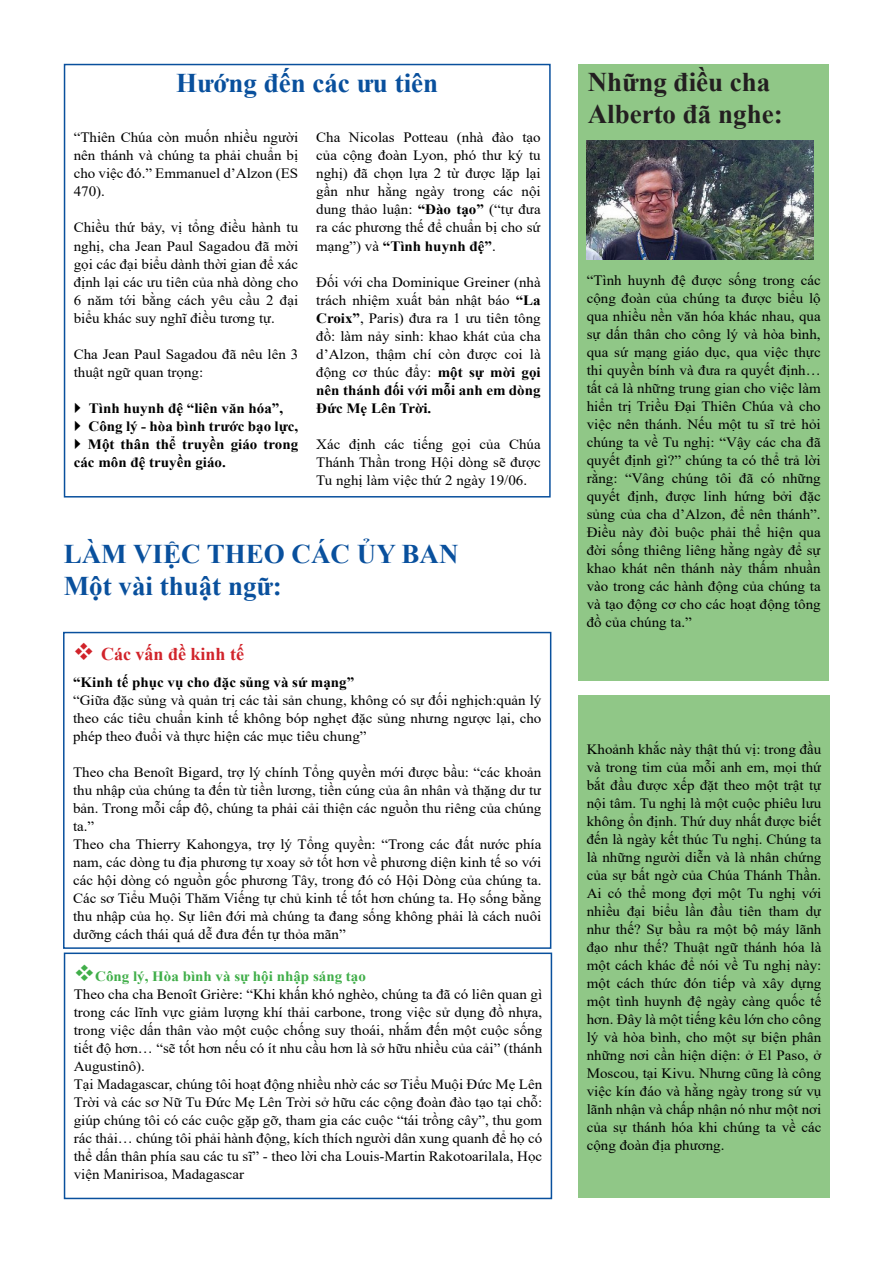
<style>
.page{position:relative;width:893px;height:1263px;background:#fff}
.page>*{position:absolute;margin:0;border:0;box-sizing:border-box;transform-origin:0 0}
._1_titolo_articolo{font:700 27px "Times New Roman";color:#09509d}
._1_titolo_articolo-2{font:700 27px/32.4px "Times New Roman";color:#231f20}
._1_titolo_articolo-3{font:700 18px "Times New Roman";color:#d1232a}
.Normale{font:14.25px/18px "Times New Roman";color:#000;text-align:justify;scale:1.05 1}
.Normale-2{font:700 14.25px/18px "Times New Roman";color:#000;scale:1.05 1}
.Normale-3{font:700 14.25px "Times New Roman";color:#40ae49;scale:1.05 1}
.s1{font-weight:700}
</style>
<div class="page">
<div style="left:64px;top:64px;width:487px;height:433px;border:2px solid #09509d"></div>
<div style="left:578px;top:64px;width:251px;height:616px;background:#90c787"></div>
<div style="left:578px;top:695px;width:252px;height:502px;background:#90c787"></div>
<img style="left:587px;top:141px;width:227px;height:118px">
<div style="left:63px;top:632px;width:488px;height:317px;border:2px solid #09509d"></div>
<div style="left:64px;top:952px;width:488px;height:247px;border:2px solid #09509d"></div>
<p class="_1_titolo_articolo" style="left:176px;top:64px;width:263px">Hướng đến các ưu tiên</p>
<p class="Normale" style="left:74px;top:128px;width:215px">“Thiên Chúa còn muốn nhiều người nên thánh và chúng ta phải chuẩn bị cho việc đó.” Emmanuel d’Alzon (ES 470).</p>
<p class="Normale" style="left:74px;top:218px;width:215px">Chiều thứ bảy, vị tổng điều hành tu nghị, cha Jean Paul Sagadou đã mời gọi các đại biểu dành thời gian để xác định lại các ưu tiên của nhà dòng cho 6 năm tới bằng cách yêu cầu 2 đại biểu khác suy nghĩ điều tương tự.</p>
<p class="Normale" style="left:74px;top:344px;width:215px">Cha Jean Paul Sagadou đã nêu lên 3 thuật ngữ quan trọng:</p>
<p class="Normale-2" style="left:89px;top:398px;width:186px">Tình huynh đệ “liên văn hóa”,</p>
<p class="Normale-2" style="left:89px;top:416px;width:201px">Công lý - hòa bình trước bạo lực,</p>
<p class="Normale-2" style="left:74px;top:434px;width:215px;text-indent:14px">Một thân thể truyền giáo trong các môn đệ truyền giáo.</p>
<p class="Normale" style="left:316px;top:128px;width:215px">Cha Nicolas Potteau (nhà đào tạo của cộng đoàn Lyon, phó thư ký tu nghị) đã chọn lựa 2 từ được lặp lại gần như hằng ngày trong các nội dung thảo luận: <span class="s1">“Đào tạo”</span> (“tự đưa ra các phương thế để chuẩn bị cho sứ mạng”) và <span class="s1">“Tình huynh đệ”</span>.</p>
<p class="Normale" style="left:316px;top:272px;width:215px">Đối với cha Dominique Greiner (nhà trách nhiệm xuất bản nhật báo <span class="s1">“La Croix”</span>, Paris) đưa ra 1 ưu tiên tông đồ: làm nảy sinh: khao khát của cha d’Alzon, thậm chí còn được coi là động cơ thúc đẩy: <span class="s1">một sự mời gọi nên thánh đối với mỗi anh em dòng Đức Mẹ Lên Trời.</span></p>
<p class="Normale" style="left:316px;top:434px;width:215px">Xác định các tiếng gọi của Chúa Thánh Thần trong Hội dòng sẽ được Tu nghị làm việc thứ 2 ngày 19/06.</p>
<p class="_1_titolo_articolo" style="left:64px;top:534px;width:396px">LÀM VIỆC THEO CÁC ỦY BAN</p>
<p class="_1_titolo_articolo" style="left:64px;top:567px;width:219px">Một vài thuật ngữ:</p>
<p class="_1_titolo_articolo-3" style="left:73px;top:641px;width:173px">❖ Các vấn đề kinh tế</p>
<p class="Normale-2" style="left:73px;top:673px;width:269px">“Kinh tế phục vụ cho đặc sủng và sứ mạng”</p>
<p class="Normale" style="left:73px;top:691px;width:448px">“Giữa đặc sủng và quản trị các tài sản chung, không có sự đối nghịch:quản lý theo các tiêu chuẩn kinh tế không bóp nghẹt đặc sủng nhưng ngược lại, cho phép theo đuổi và thực hiện các mục tiêu chung”</p>
<p class="Normale" style="left:73px;top:763px;width:448px">Theo cha Benoît Bigard, trợ lý chính Tổng quyền mới được bầu: “các khoản thu nhập của chúng ta đến từ tiền lương, tiền cúng của ân nhân và thặng dư tư bản. Trong mỗi cấp độ, chúng ta phải cải thiện các nguồn thu riêng của chúng ta.”</p>
<p class="Normale" style="left:73px;top:835px;width:448px">Theo cha Thierry Kahongya, trợ lý Tổng quyền: “Trong các đất nước phía nam, các dòng tu địa phương tự xoay sở tốt hơn về phương diện kinh tế so với các hội dòng có nguồn gốc phương Tây, trong đó có Hội Dòng của chúng ta.<br>Các sơ Tiểu Muội Thăm Viếng tự chủ kinh tế tốt hơn chúng ta. Họ sống bằng thu nhập của họ. Sự liên đới mà chúng ta đang sống không phải là cách nuôi dưỡng cách thái quá dễ đưa đến tự thỏa mãn”</p>
<p class="Normale-3" style="left:74px;top:966px;width:280px">❖Công lý, Hòa bình và sự hội nhập sáng tạo</p>
<p class="Normale" style="left:74px;top:985px;width:448px">Theo cha cha Benoît Grière: “Khi khấn khó nghèo, chúng ta đã có liên quan gì trong các lĩnh vực giảm lượng khí thải carbone, trong việc sử dụng đồ nhựa, trong việc dấn thân vào một cuộc chống suy thoái, nhắm đến một cuộc sống tiết độ hơn… “sẽ tốt hơn nếu có ít nhu cầu hơn là sở hữu nhiều của cải” (thánh Augustinô).</p>
<p class="Normale" style="left:74px;top:1075px;width:448px">Tại Madagascar, chúng tôi hoạt động nhiều nhờ các sơ Tiểu Muội Đức Mẹ Lên Trời và các sơ Nữ Tu Đức Mẹ Lên Trời sở hữu các cộng đoàn đào tạo tại chỗ: giúp chúng tôi có các cuộc gặp gỡ, tham gia các cuộc “tái trồng cây”, thu gom rác thải… chúng tôi phải hành động, kích thích người dân xung quanh để họ có thể dấn thân phía sau các tu sĩ” - theo lời cha Louis-Martin Rakotoarilala, Học viện Manirisoa, Madagascar</p>
<p class="_1_titolo_articolo-2" style="left:588px;top:65px;width:196px">Những điều cha<br>Alberto đã nghe:</p>
<p class="Normale" style="left:587px;top:271px;width:224px">“Tình huynh đệ được sống trong các cộng đoàn của chúng ta được biểu lộ qua nhiều nền văn hóa khác nhau, qua sự dấn thân cho công lý và hòa bình, qua sứ mạng giáo dục, qua việc thực thi quyền bính và đưa ra quyết định… tất cả là những trung gian cho việc làm hiển trị Triều Đại Thiên Chúa và cho việc nên thánh. Nếu một tu sĩ trẻ hỏi chúng ta về Tu nghị: “Vậy các cha đã quyết định gì?” chúng ta có thể trả lời rằng: “Vâng chúng tôi đã có những quyết định, được linh hứng bởi đặc sủng của cha d’Alzon, để nên thánh”.<br>Điều này đòi buộc phải thể hiện qua đời sống thiêng liêng hằng ngày để sự khao khát nên thánh này thấm nhuần vào trong các hành động của chúng ta và tạo động cơ cho các hoạt động tông đồ của chúng ta.”</p>
<p class="Normale" style="left:587px;top:739px;width:225px">Khoảnh khắc này thật thú vị: trong đầu và trong tim của mỗi anh em, mọi thứ bắt đầu được xếp đặt theo một trật tự nội tâm. Tu nghị là một cuộc phiêu lưu không ổn định. Thứ duy nhất được biết đến là ngày kết thúc Tu nghị. Chúng ta là những người diễn và là nhân chứng của sự bất ngờ của Chúa Thánh Thần.<br>Ai có thể mong đợi một Tu nghị với nhiều đại biểu lần đầu tiên tham dự như thế? Sự bầu ra một bộ máy lãnh đạo như thế? Thuật ngữ thánh hóa là một cách khác để nói về Tu nghị này: một cách thức đón tiếp và xây dựng một tình huynh đệ ngày càng quốc tế hơn. Đây là một tiếng kêu lớn cho công lý và hòa bình, cho một sự biện phân những nơi cần hiện diện: ở El Paso, ở Moscou, tại Kivu. Nhưng cũng là công việc kín đáo và hằng ngày trong sứ vụ lãnh nhận và chấp nhận nó như một nơi của sự thánh hóa khi chúng ta về các cộng đoàn địa phương.</p>
</div>
